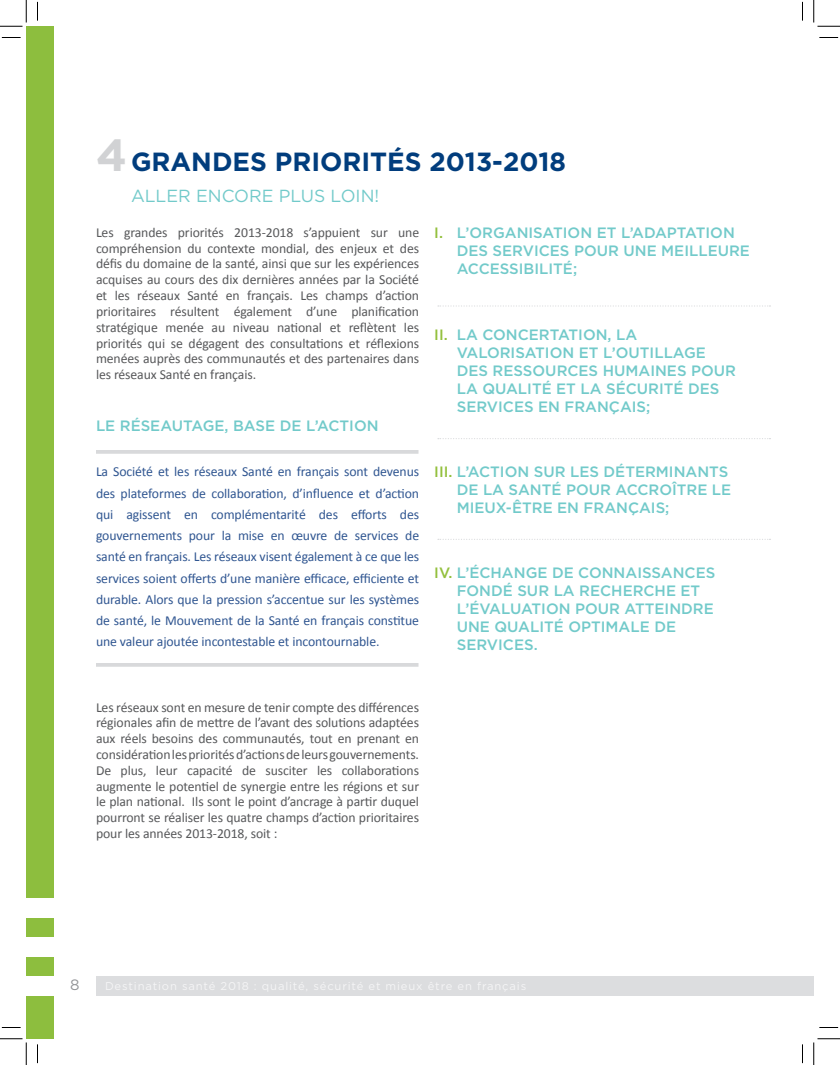
<style>
.page{position:relative;width:840px;height:1065px;background:#fff}
.page>*{position:absolute;margin:0;border:0;box-sizing:border-box;transform-origin:0 0}
.t1{font:700 26.25px "Gotham";color:#013d7d}
.t2{font:17.5px "Gotham";color:#72caca}
.t3{font:500 15px/18px "Gotham";color:#72caca}
.t4{font:15px "Gotham";color:#939598}
.t5{font:13.75px/15.8px "Calibri";letter-spacing:-.01em;color:#57585a;text-align:justify}
.t6{font:13.75px/21.2px "Calibri";letter-spacing:-.01em;color:#305691;text-align:justify}
.s1{font-size:45px;color:#d1d2d4}
.s2{color:#93c03d}
</style>
<div class="page">
<div style="left:96px;top:976px;width:718px;height:20px;background:#dcdddf"></div>
<div style="left:26px;top:26px;width:28px;height:1013px;background:#8dbe3e"></div>
<div style="left:26px;top:976px;width:32px;height:20px;background:#fff"></div>
<div style="left:26px;top:938px;width:32px;height:19px;background:#fff"></div>
<div style="left:26px;top:899px;width:32px;height:19px;background:#fff"></div>
<svg style="left:438px;top:305px;width:333px;height:2px"></svg>
<svg style="left:438px;top:438px;width:333px;height:1px"></svg>
<svg style="left:438px;top:539px;width:333px;height:1px"></svg>
<hr style="left:96px;top:450px;width:323px;height:4px;background:#d8d9db">
<hr style="left:96px;top:663px;width:323px;height:4px;background:#d8d9db">
<svg style="left:2px;top:37px;width:19px;height:1px"></svg>
<svg style="left:819px;top:37px;width:19px;height:1px"></svg>
<svg style="left:2px;top:1027px;width:19px;height:1px"></svg>
<svg style="left:819px;top:1027px;width:19px;height:1px"></svg>
<svg style="left:37px;top:2px;width:1px;height:19px"></svg>
<svg style="left:37px;top:1044px;width:1px;height:19px"></svg>
<svg style="left:802px;top:2px;width:1px;height:19px"></svg>
<svg style="left:802px;top:1044px;width:1px;height:19px"></svg>
<svg style="left:0;top:0;width:27px;height:27px"></svg>
<svg style="left:0;top:1039px;width:27px;height:26px"></svg>
<svg style="left:814px;top:0;width:26px;height:27px"></svg>
<svg style="left:814px;top:1039px;width:26px;height:26px"></svg>
<p class="t1" style="left:96px;top:144px;width:472px"><span class="s1">4</span>GRANDES PRIORITÉS 2013-2018</p>
<p class="t2" style="left:131px;top:185px;width:250px">ALLER ENCORE PLUS LOIN!</p>
<p class="t5" style="left:96px;top:224px;width:325px">Les grandes priorités 2013-2018 s’appuient sur une compréhension du contexte mondial, des enjeux et des défis du domaine de la santé, ainsi que sur les expériences acquises au cours des dix dernières années par la Société et les réseaux Santé en français. Les champs d’action prioritaires résultent également d’une planification stratégique menée au niveau national et reflètent les priorités qui se dégagent des consultations et réflexions menées auprès des communautés et des partenaires dans les réseaux Santé en français.</p>
<p class="t3" style="left:96px;top:416px;width:284px">LE RÉSEAUTAGE, BASE DE L’ACTION</p>
<p class="t6" style="left:96px;top:460px;width:325px">La Société et les réseaux Santé en français sont devenus des plateformes de collaboration, d’influence et d’action qui agissent en complémentarité des efforts des gouvernements pour la mise en œuvre de services de santé en français. Les réseaux visent également à ce que les services soient offerts d’une manière efficace, efficiente et durable. Alors que la pression s’accentue sur les systèmes de santé, le Mouvement de la Santé en français constitue une valeur ajoutée incontestable et incontournable.</p>
<p class="t3" style="left:457px;top:224px;width:295px;text-indent:-22px"><span class="s2">I.</span> L’ORGANISATION ET L’ADAPTATION<br>DES SERVICES POUR UNE MEILLEURE<br>ACCESSIBILITÉ;</p>
<p class="t3" style="left:457px;top:325px;width:281px;text-indent:-22px"><span class="s2">II.</span> LA CONCERTATION, LA<br>VALORISATION ET L’OUTILLAGE<br>DES RESSOURCES HUMAINES POUR<br>LA QUALITÉ ET LA SÉCURITÉ DES<br>SERVICES EN FRANÇAIS;</p>
<p class="t3" style="left:457px;top:463px;width:276px;text-indent:-22px"><span class="s2">III.</span> L’ACTION SUR LES DÉTERMINANTS<br>DE LA SANTÉ POUR ACCROÎTRE LE<br>MIEUX-ÊTRE EN FRANÇAIS;</p>
<p class="t3" style="left:457px;top:564px;width:260px;text-indent:-22px"><span class="s2">IV.</span> L’ÉCHANGE DE CONNAISSANCES<br>FONDÉ SUR LA RECHERCHE ET<br>L’ÉVALUATION POUR ATTEINDRE<br>UNE QUALITÉ OPTIMALE DE<br>SERVICES.</p>
<p class="t5" style="left:96px;top:698px;width:325px">Les réseaux sont en mesure de tenir compte des différences régionales afin de mettre de l’avant des solutions adaptées aux réels besoins des communautés, tout en prenant en considération les priorités d’actions de leurs gouvernements.<br>De plus, leur capacité de susciter les collaborations augmente le potentiel de synergie entre les régions et sur le plan national. Ils sont le point d’ancrage à partir duquel pourront se réaliser les quatre champs d’action prioritaires pour les années 2013-2018, soit :</p>
<p class="t4" style="left:70px;top:975px;width:11px">8</p>
</div>
